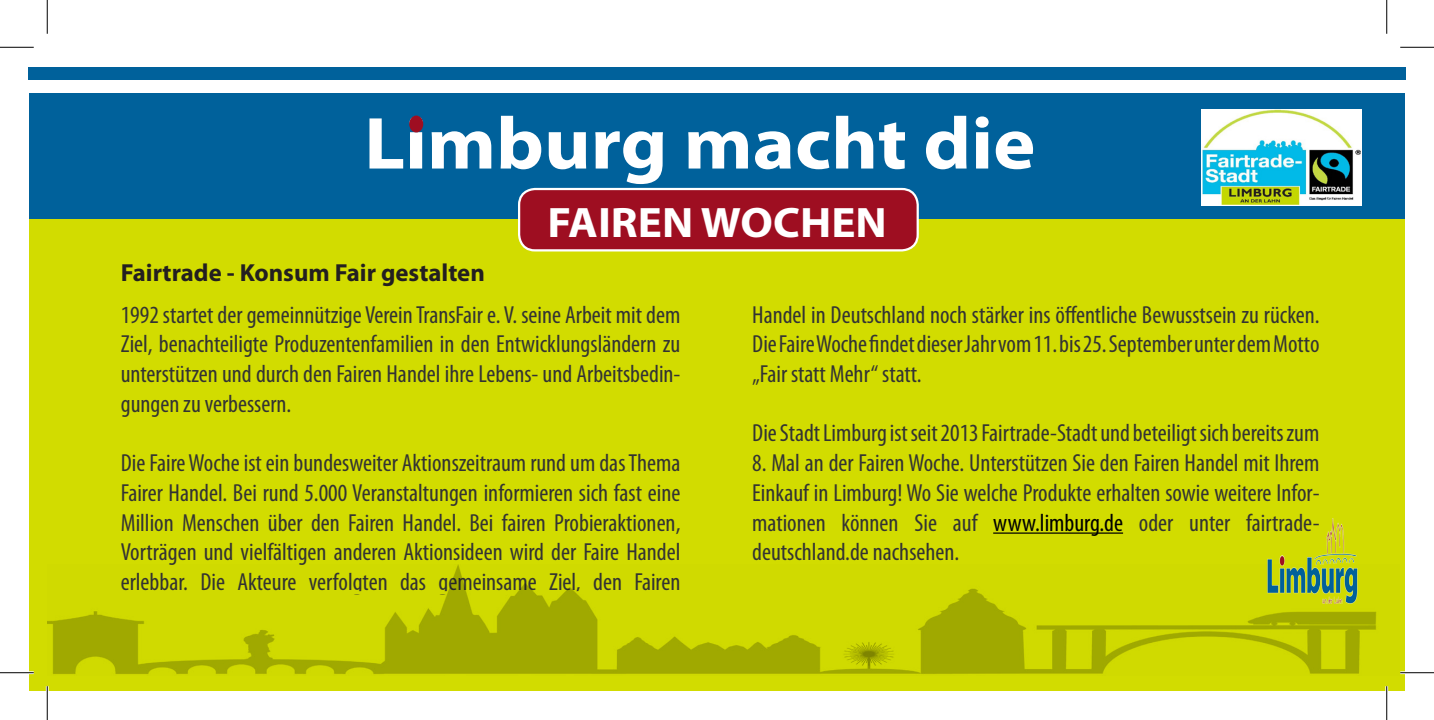
<style>
.page{position:relative;width:1434px;height:720px;background:#fff}
.page>*{position:absolute;margin:0;border:0;box-sizing:border-box;transform-origin:0 0}
.t1{font:700 74.25px "Myriad Pro";color:#fff;scale:1.08 1}
.t2{font:700 42.75px "Myriad Pro";color:#fff;scale:1.06 1}
.t3{font:condensed 24.75px "Myriad Pro";color:#333}
.t4{font:700 24.75px "Myriad Pro";color:#231f20}
.s1{color:#000}
</style>
<div class="page">
<div style="left:28px;top:67px;width:1378px;height:13px;background:#00619b"></div>
<div style="left:29px;top:93px;width:1376px;height:126px;background:#00619b"></div>
<div style="left:29px;top:219px;width:1376px;height:471px;background:#d2dc00"></div>
<img style="left:1202px;top:109px;width:159px;height:96px">
<hr style="left:993px;top:532px;width:130px;height:1px;background:#000">
<img style="left:47px;top:564px;width:1330px;height:110px">
<img style="left:1265px;top:518px;width:96px;height:92px">
<div style="left:519px;top:189px;width:399px;height:61px;background:#9e0e21;border-radius:16px"></div>
<div style="left:518px;top:188px;width:401px;height:63px;border:2px solid #fff;border-radius:16px"></div>
<div style="left:409px;top:115px;width:14px;height:17px;background:#9e0e21;border-radius:50%"></div>
<hr style="left:0;top:671px;width:34px;height:3px;background:#fff">
<hr style="left:1400px;top:671px;width:34px;height:3px;background:#fff">
<hr style="left:46px;top:686px;width:3px;height:34px;background:#fff">
<hr style="left:1385px;top:686px;width:3px;height:34px;background:#fff">
<hr style="left:0;top:47px;width:34px;height:1px;background:#000">
<hr style="left:1400px;top:47px;width:34px;height:1px;background:#000">
<hr style="left:0;top:672px;width:34px;height:1px;background:#000">
<hr style="left:1400px;top:672px;width:34px;height:1px;background:#000">
<hr style="left:47px;top:0;width:1px;height:34px;background:#000">
<hr style="left:47px;top:686px;width:1px;height:34px;background:#000">
<hr style="left:1386px;top:0;width:1px;height:34px;background:#000">
<hr style="left:1386px;top:686px;width:1px;height:34px;background:#000">
<p class="t1" style="left:364px;top:95px;width:623px">Limburg macht die</p>
<p class="t2" style="left:547px;top:195px;width:322px">FAIREN WOCHEN</p>
<p class="t4" style="left:121px;top:257px;width:366px">Fairtrade - Konsum Fair gestalten</p>
<p class="t3" style="left:121px;top:299px;width:561px">1992 startet der gemeinnützige Verein TransFair e. V. seine Arbeit mit dem</p>
<p class="t3" style="left:121px;top:329px;width:561px">Ziel, benachteiligte Produzentenfamilien in den Entwicklungsländern zu</p>
<p class="t3" style="left:121px;top:359px;width:561px">unterstützen und durch den Fairen Handel ihre Lebens- und Arbeitsbedin-</p>
<p class="t3" style="left:121px;top:388px;width:172px">gungen zu verbessern.</p>
<p class="t3" style="left:121px;top:448px;width:561px">Die Faire Woche ist ein bundesweiter Aktionszeitraum rund um das Thema</p>
<p class="t3" style="left:121px;top:477px;width:561px">Fairer Handel. Bei rund 5.000 Veranstaltungen informieren sich fast eine</p>
<p class="t3" style="left:121px;top:507px;width:561px">Million Menschen über den Fairen Handel. Bei fairen Probieraktionen,</p>
<p class="t3" style="left:121px;top:537px;width:561px">Vorträgen und vielfältigen anderen Aktionsideen wird der Faire Handel</p>
<p class="t3" style="left:121px;top:567px;width:561px">erlebbar. Die Akteure verfolgten das gemeinsame Ziel, den Fairen</p>
<p class="t3" style="left:752px;top:299px;width:569px">Handel in Deutschland noch stärker ins öffentliche Bewusstsein zu rücken.</p>
<p class="t3" style="left:752px;top:329px;width:569px">Die Faire Woche findet dieser Jahr vom 11. bis 25. September unter dem Motto</p>
<p class="t3" style="left:752px;top:359px;width:171px">„Fair statt Mehr“ statt.</p>
<p class="t3" style="left:752px;top:418px;width:569px">Die Stadt Limburg ist seit 2013 Fairtrade-Stadt und beteiligt sich bereits zum</p>
<p class="t3" style="left:752px;top:448px;width:569px">8. Mal an der Fairen Woche. Unterstützen Sie den Fairen Handel mit Ihrem</p>
<p class="t3" style="left:752px;top:477px;width:569px">Einkauf in Limburg! Wo Sie welche Produkte erhalten sowie weitere Infor-</p>
<p class="t3" style="left:752px;top:507px;width:569px">mationen können Sie auf <span class="s1">www.limburg.de</span> oder unter fairtrade-</p>
<p class="t3" style="left:752px;top:537px;width:209px">deutschland.de nachsehen.</p>
</div>
